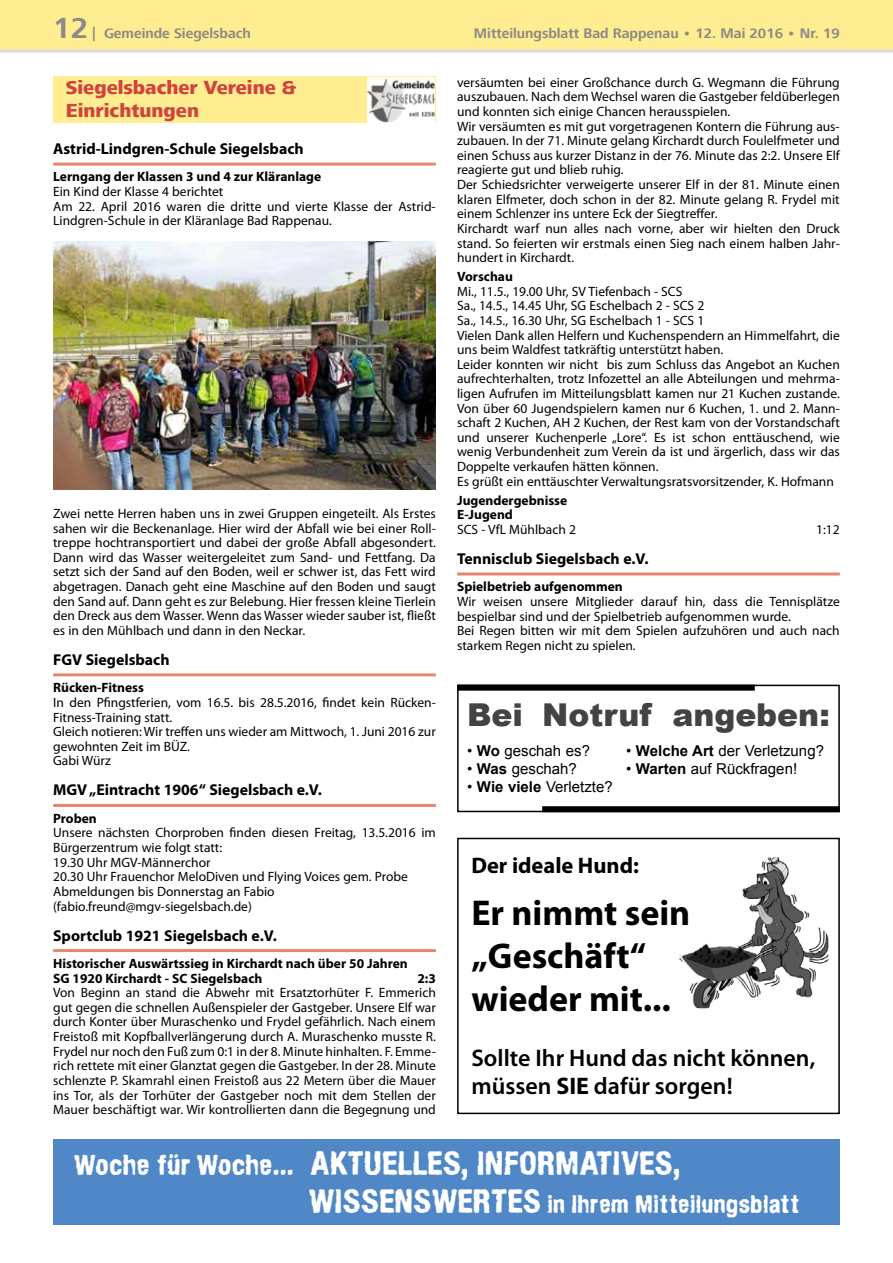
<style>
.page{position:relative;width:893px;height:1263px;background:#fff}
.page>*{position:absolute;margin:0;border:0;box-sizing:border-box;transform-origin:0 0}
.t1{font:700 36px/43.2px "Myriad Pro";color:#000}
.t2{font:900 31.5px "Arial";color:#434343}
.t3{font:30px "Army Chalk";color:#fff}
.t4{font:600 24px/28.8px "Myriad Pro";color:#000}
.t5{font:22.5px "Army Chalk";color:#fff}
.t6{font:700 22.5px "Myriad Pro";color:#000}
.t7{font:800 19.5px/23.4px "Frutiger Next LT";color:#d0443e}
.t8{font:700 15.75px "Myriad Pro";color:#000}
.t9{font:15px "Arial";color:#000}
.t10{font:700 14.25px "Frutiger Next LT";color:#8d8986}
.t11{font:13.5px/14.5px "Myriad Pro";color:#000}
.t12{font:700 13.5px/14.5px "Myriad Pro";color:#000}
.s1{font-size:30px}
.s2{font-weight:700}
.s3{font-family:"Benguiat Frisky ATT";font-weight:400;font-size:24.6px}
.s4{font-size:25.5px}
</style>
<div class="page">
<div style="left:0;top:0;width:893px;height:51px;background:#ffed91"></div>
<hr style="left:0;top:50px;width:893px;height:3px;background:#dadad9">
<hr style="left:53px;top:163px;width:383px;height:3px;background:#e68670">
<hr style="left:53px;top:673px;width:383px;height:3px;background:#e68670">
<hr style="left:53px;top:804px;width:383px;height:3px;background:#e68670">
<hr style="left:53px;top:949px;width:383px;height:3px;background:#e68670">
<div style="left:53px;top:77px;width:383px;height:46px;background:#ffed91"></div>
<img style="left:367px;top:78px;width:68px;height:44px">
<img style="left:53px;top:242px;width:383px;height:247px">
<hr style="left:457px;top:572px;width:383px;height:3px;background:#e68670">
<div style="left:53px;top:1140px;width:787px;height:85px;background:#5088c7"></div>
<svg style="left:679px;top:857px;width:150px;height:152px"></svg>
<div style="left:457px;top:838px;width:383px;height:276px;border:2px solid #000"></div>
<div style="left:457px;top:685px;width:383px;height:127px;border:2px solid #000"></div>
<div style="left:457px;top:685px;width:298px;height:6px;background:#000"></div>
<div style="left:542px;top:806px;width:298px;height:6px;background:#000"></div>
<p class="t10" style="left:53px;top:25px;width:199px"><span class="s1">12</span> | Gemeinde Siegelsbach</p>
<p class="t10" style="left:474px;top:25px;width:367px">Mitteilungsblatt Bad Rappenau • 12. Mai 2016 • Nr. 19</p>
<h3 class="t7" style="left:66px;top:76px;width:232px">Siegelsbacher Vereine &amp;<br>Einrichtungen</h3>
<p class="t8" style="left:53px;top:138px;width:252px">Astrid-Lindgren-Schule Siegelsbach</p>
<p class="t12" style="left:53px;top:169px;width:270px">Lerngang der Klassen 3 und 4 zur Kläranlage</p>
<p class="t11" style="left:53px;top:184px;width:384px">Ein Kind der Klasse 4 berichtet<br>Am 22. April 2016 waren die dritte und vierte Klasse der Astrid-<br>Lindgren-Schule in der Kläranlage Bad Rappenau.</p>
<p class="t11" style="left:457px;top:75px;width:384px">versäumten bei einer Großchance durch G. Wegmann die Führung auszubauen. Nach dem Wechsel waren die Gastgeber feldüberlegen und konnten sich einige Chancen herausspielen.<br>Wir versäumten es mit gut vorgetragenen Kontern die Führung aus&shy;zubauen. In der 71. Minute gelang Kirchardt durch Foulelfmeter und einen Schuss aus kurzer Distanz in der 76. Minute das 2:2. Unsere Elf reagierte gut und blieb ruhig.<br>Der Schiedsrichter verweigerte unserer Elf in der 81. Minute einen klaren Elfmeter, doch schon in der 82. Minute gelang R. Frydel mit einem Schlenzer ins untere Eck der Siegtreffer.<br>Kirchardt warf nun alles nach vorne, aber wir hielten den Druck stand. So feierten wir erstmals einen Sieg nach einem halben Jahr&shy;hundert in Kirchardt.</p>
<p class="t12" style="left:457px;top:269px;width:57px">Vorschau</p>
<p class="t11" style="left:457px;top:284px;width:384px">Mi., 11.5., 19.00 Uhr, SV Tiefenbach - SCS<br>Sa., 14.5., 14.45 Uhr, SG Eschelbach 2 - SCS 2<br>Sa., 14.5., 16.30 Uhr, SG Eschelbach 1 - SCS 1<br>Vielen Dank allen Helfern und Kuchenspendern an Himmelfahrt, die uns beim Waldfest tatkräftig unterstützt haben.<br>Leider konnten wir nicht bis zum Schluss das Angebot an Kuchen aufrechterhalten, trotz Infozettel an alle Abteilungen und mehrma&shy;ligen Aufrufen im Mitteilungsblatt kamen nur 21 Kuchen zustande.<br>Von über 60 Jugendspielern kamen nur 6 Kuchen, 1. und 2. Mann&shy;schaft 2 Kuchen, AH 2 Kuchen, der Rest kam von der Vorstandschaft und unserer Kuchenperle „Lore“. Es ist schon enttäuschend, wie wenig Verbundenheit zum Verein da ist und ärgerlich, dass wir das Doppelte verkaufen hätten können.<br>Es grüßt ein enttäuschter Verwaltungsratsvorsitzender, K. Hofmann</p>
<p class="t12" style="left:457px;top:492px;width:112px">Jugendergebnisse<br>E-Jugend</p>
<p class="t11" style="left:457px;top:522px;width:120px">SCS - VfL Mühlbach 2</p>
<p class="t11" style="left:816px;top:522px;width:25px">1:12</p>
<p class="t8" style="left:457px;top:548px;width:193px">Tennisclub Siegelsbach e.V.</p>
<p class="t12" style="left:457px;top:579px;width:167px">Spielbetrieb aufgenommen</p>
<p class="t11" style="left:457px;top:594px;width:384px">Wir weisen unsere Mitglieder darauf hin, dass die Tennisplätze bespielbar sind und der Spielbetrieb aufgenommen wurde.<br>Bei Regen bitten wir mit dem Spielen aufzuhören und auch nach starkem Regen nicht zu spielen.</p>
<p class="t11" style="left:53px;top:506px;width:384px;text-align:justify">Zwei nette Herren haben uns in zwei Gruppen eingeteilt. Als Erstes sahen wir die Beckenanlage. Hier wird der Abfall wie bei einer Roll&shy;treppe hochtransportiert und dabei der große Abfall abgesondert.<br>Dann wird das Wasser weitergeleitet zum Sand- und Fettfang. Da setzt sich der Sand auf den Boden, weil er schwer ist, das Fett wird abgetragen. Danach geht eine Maschine auf den Boden und saugt den Sand auf. Dann geht es zur Belebung. Hier fressen kleine Tierlein den Dreck aus dem Wasser. Wenn das Wasser wieder sauber ist, fließt es in den Mühlbach und dann in den Neckar.</p>
<p class="t8" style="left:53px;top:649px;width:118px">FGV Siegelsbach</p>
<p class="t12" style="left:53px;top:680px;width:92px">Rücken-Fitness</p>
<p class="t11" style="left:53px;top:695px;width:384px">In den Pfingstferien, vom 16.5. bis 28.5.2016, findet kein Rücken-Fitness-Training statt.<br>Gleich notieren: Wir treffen uns wieder am Mittwoch, 1. Juni 2016 zur gewohnten Zeit im BÜZ.<br>Gabi Würz</p>
<p class="t8" style="left:53px;top:780px;width:270px">MGV „Eintracht 1906“ Siegelsbach e.V.</p>
<p class="t12" style="left:53px;top:810px;width:45px">Proben</p>
<p class="t11" style="left:53px;top:825px;width:384px">Unsere nächsten Chorproben finden diesen Freitag, 13.5.2016 im Bürgerzentrum wie folgt statt:<br>19.30 Uhr MGV-Männerchor<br>20.30 Uhr Frauenchor MeloDiven und Flying Voices gem. Probe Abmeldungen bis Donnerstag an Fabio (fabio.freund@mgv-siegelsbach.de)</p>
<p class="t8" style="left:53px;top:925px;width:225px">Sportclub 1921 Siegelsbach e.V.</p>
<p class="t12" style="left:53px;top:956px;width:356px">Historischer Auswärtssieg in Kirchardt nach über 50 Jahren<br>SG 1920 Kirchardt - SC Siegelsbach</p>
<h2 class="t2" style="left:467px;top:692px;width:364px">Bei Notruf angeben:</h2>
<p class="t9" style="left:467px;top:741px;width:124px">• <span class="s2">Wo</span> geschah es?</p>
<p class="t9" style="left:626px;top:741px;width:199px">• <span class="s2">Welche Art</span> der Verletzung?</p>
<p class="t9" style="left:467px;top:759px;width:111px">• <span class="s2">Was</span> geschah?</p>
<p class="t9" style="left:626px;top:759px;width:173px">• <span class="s2">Warten</span> auf Rückfragen!</p>
<p class="t9" style="left:467px;top:777px;width:147px">• <span class="s2">Wie viele</span> Verletzte?</p>
<h3 class="t6" style="left:471px;top:851px;width:226px">Der ideale Hund: <span class="s3">nd:</span></h3>
<h1 class="t1" style="left:471px;top:890px;width:220px">Er nimmt sein „Geschäft“ wieder mit...</h1>
<h3 class="t4" style="left:471px;top:1042px;width:345px">Sollte Ihr Hund das nicht können, müssen <span class="s2">SIE</span> dafür sorgen!</h3>
<p class="t12" style="left:417px;top:970px;width:20px">2:3</p>
<p class="t11" style="left:53px;top:985px;width:384px;text-align:justify">Von Beginn an stand die Abwehr mit Ersatztorhüter F. Emmerich gut gegen die schnellen Außenspieler der Gastgeber. Unsere Elf war durch Konter über Muraschenko und Frydel gefährlich. Nach einem Freistoß mit Kopfballverlängerung durch A. Muraschenko musste R.<br>Frydel nur noch den Fuß zum 0:1 in der 8. Minute hinhalten. F. Emme&shy;rich rettete mit einer Glanztat gegen die Gastgeber. In der 28. Minute schlenzte P. Skamrahl einen Freistoß aus 22 Metern über die Mauer ins Tor, als der Torhüter der Gastgeber noch mit dem Stellen der Mauer beschäftigt war. Wir kontrollierten dann die Begegnung und</p>
<h3 class="t3" style="left:74px;top:1146px;width:608px"><span class="s4">Woche für Woche...</span> AKTUELLES, INFORMATIVES,</h3>
<h3 class="t5" style="left:310px;top:1191px;width:492px"><span class="s1">WISSENSWERTES</span> in Ihrem Mitteilungsblatt</h3>
</div>
